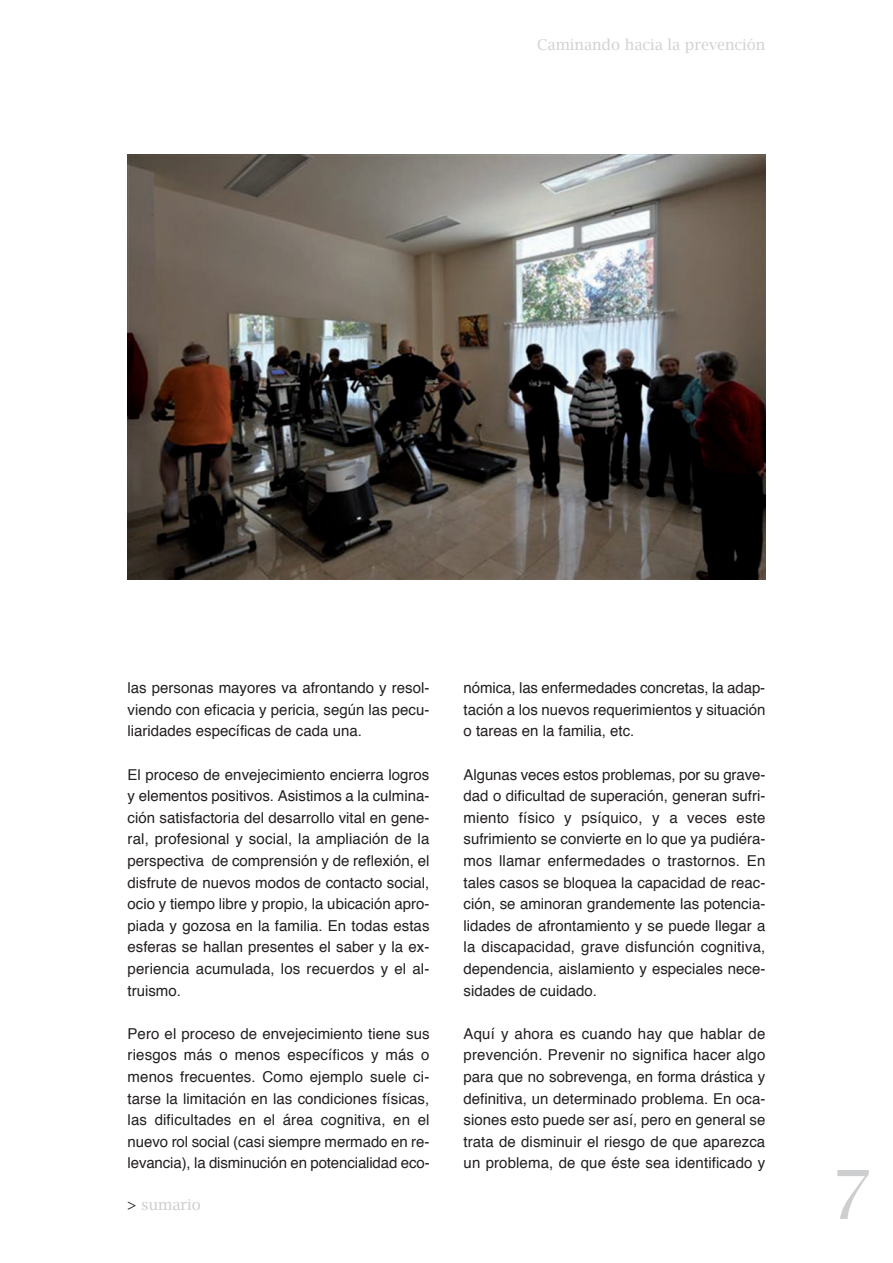
<style>
.page{position:relative;width:893px;height:1263px;background:#fff}
.page>*{position:absolute;margin:0;border:0;box-sizing:border-box;transform-origin:0 0}
.t1{font:67.65px "Lucida Bright";color:#cdced0}
.t2{font:15px/21.6px "Helvetica";color:#231f20;text-align:justify}
.t3{font:15px "Lucida Bright";color:#d1d2d4}
.t4{font:15px "Lucida Bright";color:#cdced0}
.s1{color:#231f20}
</style>
<div class="page">
<img style="left:128px;top:155px;width:637px;height:424px">
<p class="t3" style="left:537px;top:36px;width:230px">Caminando hacia la prevención</p>
<p class="t2" style="left:128px;top:678px;width:303px">las personas mayores va afrontando y resol&shy;viendo con eficacia y pericia, según las pecu&shy;liaridades específicas de cada una.</p>
<p class="t2" style="left:128px;top:765px;width:303px">El proceso de envejecimiento encierra logros y elementos positivos. Asistimos a la culmina&shy;ción satisfactoria del desarrollo vital en gene&shy;ral, profesional y social, la ampliación de la perspectiva de comprensión y de reflexión, el disfrute de nuevos modos de contacto social, ocio y tiempo libre y propio, la ubicación apro&shy;piada y gozosa en la familia. En todas estas esferas se hallan presentes el saber y la ex&shy;periencia acumulada, los recuerdos y el al&shy;truismo.</p>
<p class="t2" style="left:128px;top:1024px;width:304px">Pero el proceso de envejecimiento tiene sus riesgos más o menos específicos y más o menos frecuentes. Como ejemplo suele ci&shy;tarse la limitación en las condiciones físicas, las dificultades en el área cognitiva, en el nuevo rol social (casi siempre mermado en re&shy;levancia), la disminución en potencialidad eco-</p>
<p class="t4" style="left:128px;top:1196px;width:75px"><span class="s1">&gt;</span> sumario</p>
<p class="t2" style="left:464px;top:678px;width:303px">nómica, las enfermedades concretas, la adap&shy;tación a los nuevos requerimientos y situación o tareas en la familia, etc.</p>
<p class="t2" style="left:464px;top:765px;width:303px">Algunas veces estos problemas, por su grave&shy;dad o dificultad de superación, generan sufri&shy;miento físico y psíquico, y a veces este sufrimiento se convierte en lo que ya pudiéra&shy;mos llamar enfermedades o trastornos. En tales casos se bloquea la capacidad de reac&shy;ción, se aminoran grandemente las potencia&shy;lidades de afrontamiento y se puede llegar a la discapacidad, grave disfunción cognitiva, dependencia, aislamiento y especiales nece&shy;sidades de cuidado.</p>
<p class="t2" style="left:464px;top:1024px;width:303px">Aquí y ahora es cuando hay que hablar de prevención. Prevenir no significa hacer algo para que no sobrevenga, en forma drástica y definitiva, un determinado problema. En oca&shy;siones esto puede ser así, pero en general se trata de disminuir el riesgo de que aparezca un problema, de que éste sea identificado y</p>
<h1 class="t1" style="left:831px;top:1153px;width:43px">7</h1>
</div>
